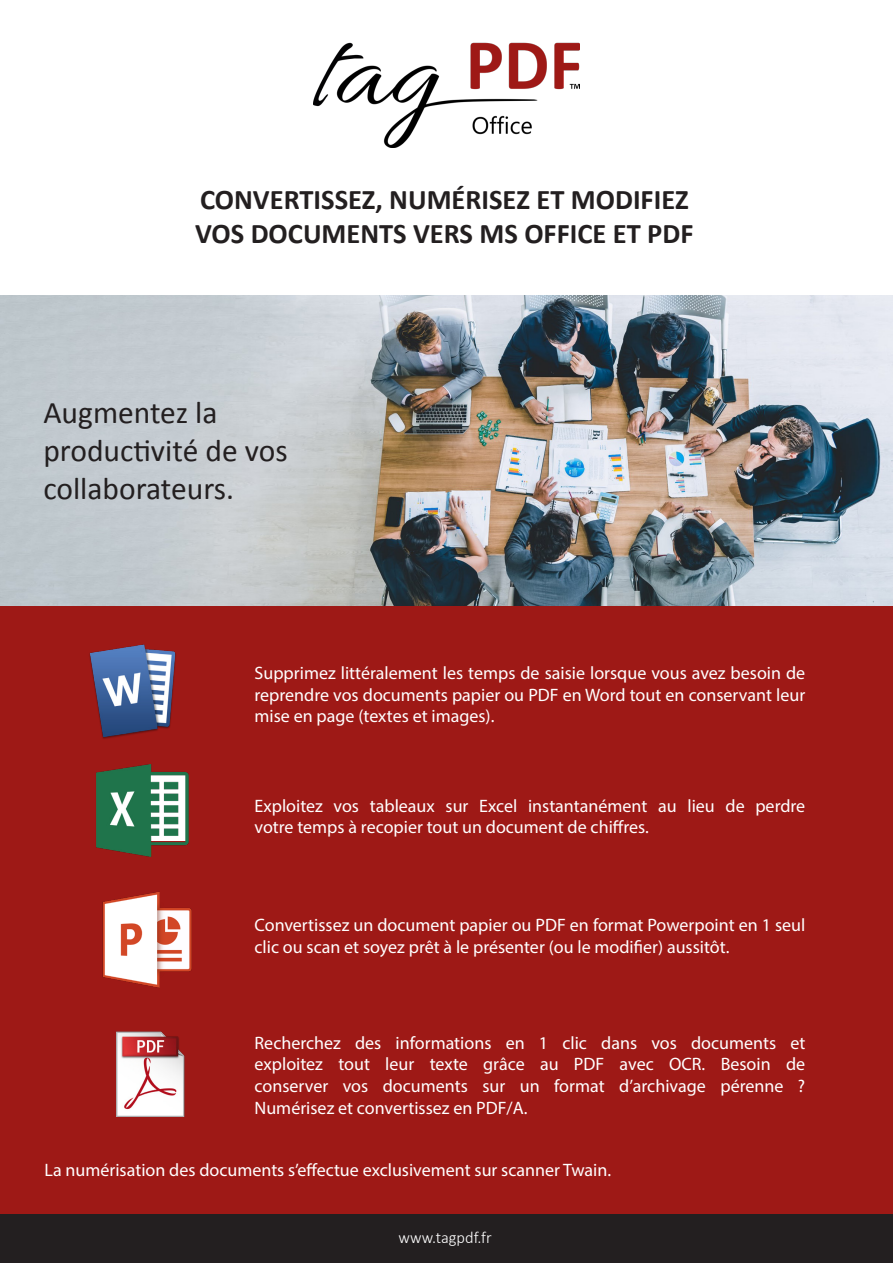
<style>
.page{position:relative;width:893px;height:1263px;background:#fff}
.page>*{position:absolute;margin:0;border:0;box-sizing:border-box;transform-origin:0 0}
.t1{font:31.5px/37.8px "Calibri";color:#231f20}
.t2{font:700 28.5px "Calibri";color:#231f20}
.t3{font:18px/21.6px "Myriad Pro";color:#fff;text-align:justify}
.t4{font:300 16.5px "Calibri";color:#fff}
</style>
<div class="page">
<img style="left:0;top:296px;width:893px;height:310px">
<img style="left:313px;top:43px;width:267px;height:105px">
<div style="left:0;top:1214px;width:893px;height:49px;background:#231f20"></div>
<div style="left:0;top:606px;width:893px;height:607px;background:#9e1916"></div>
<img style="left:89px;top:644px;width:87px;height:95px">
<img style="left:96px;top:764px;width:93px;height:93px">
<img style="left:102px;top:891px;width:90px;height:97px">
<img style="left:117px;top:1031px;width:68px;height:85px">
<p class="t2" style="left:200px;top:181px;width:490px">CONVERTISSEZ, NUMÉRISEZ ET MODIFIEZ</p>
<p class="t2" style="left:195px;top:215px;width:500px">VOS DOCUMENTS VERS MS OFFICE ET PDF</p>
<p class="t1" style="left:43px;top:394px;width:246px">Augmentez la productivité de vos collaborateurs.</p>
<p class="t3" style="left:255px;top:662px;width:552px">Supprimez littéralement les temps de saisie lorsque vous avez besoin de reprendre vos documents papier ou PDF en Word tout en conservant leur mise en page (textes et images).</p>
<p class="t3" style="left:255px;top:795px;width:552px">Exploitez vos tableaux sur Excel instantanément au lieu de perdre votre temps à recopier tout un document de chiffres.</p>
<p class="t3" style="left:255px;top:914px;width:552px">Convertissez un document papier ou PDF en format Powerpoint en 1 seul clic ou scan et soyez prêt à le présenter (ou le modifier) aussitôt.</p>
<p class="t3" style="left:255px;top:1032px;width:552px">Recherchez des informations en 1 clic dans vos documents et exploitez tout leur texte grâce au PDF avec OCR. Besoin de conserver vos documents sur un format d’archivage pérenne ?<br>Numérisez et convertissez en PDF/A.</p>
<p class="t3" style="left:45px;top:1159px;width:568px">La numérisation des documents s’effectue exclusivement sur scanner Twain.</p>
<p class="t4" style="left:401px;top:1225px;width:95px">www.tagpdf.fr</p>
<p class="t4" style="left:399px;top:1227px;width:95px">www.tagpdf.fr</p>
</div>
